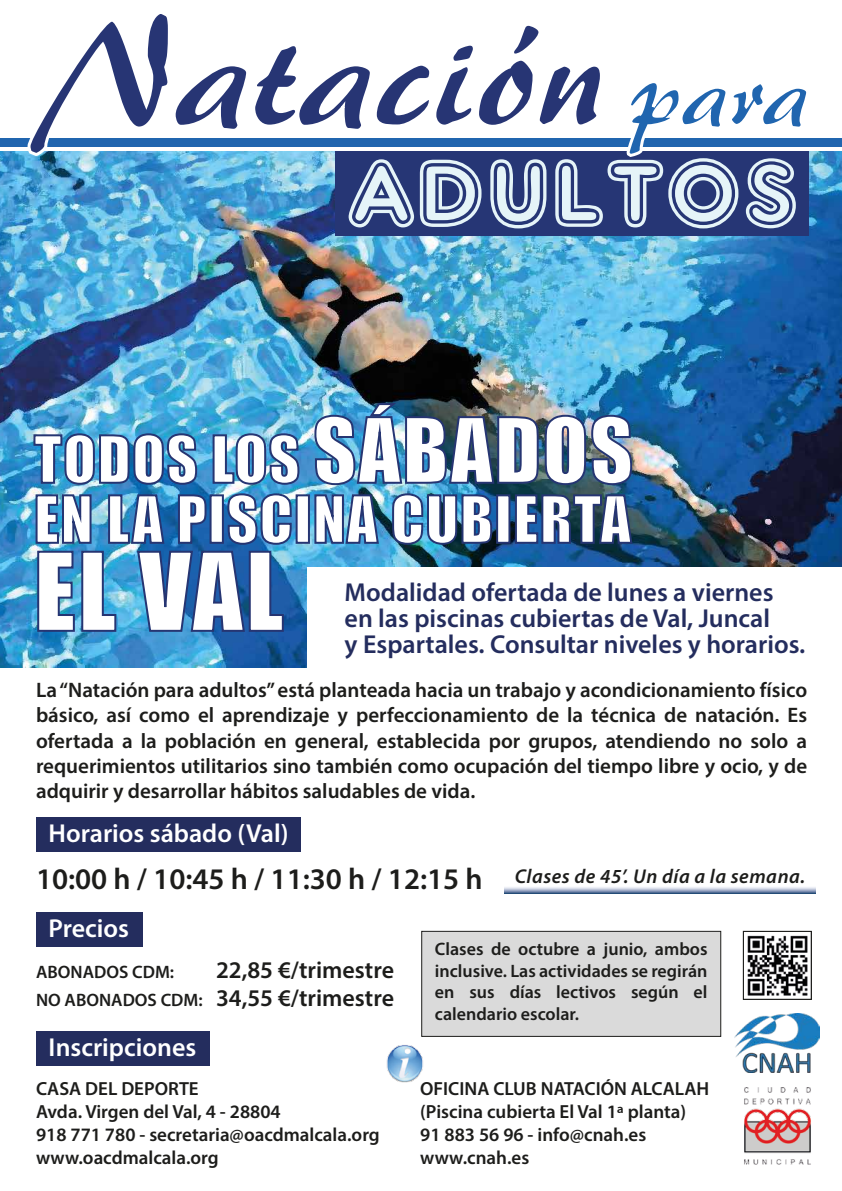
<style>
.page{position:relative;width:842px;height:1191px;background:#fff}
.page>*{position:absolute;margin:0;border:0;box-sizing:border-box;transform-origin:0 0}
.t1{font:160px "ARBERKLEY";color:#273574}
.t2{font:100px "Impact";color:#fff}
.t3{font:60px/60px "Impact";letter-spacing:.025em;color:#fff}
.t4{font:600 30px "Myriad Pro";color:#1d1d1b}
.t5{font:600 26px/26.2px "Myriad Pro";color:#242d5e}
.t6{font:600 26px "Myriad Pro";color:#fff}
.t7{font:600 24px/28.8px "Myriad Pro";color:#1d1d1b;text-align:right}
.t8{font:600 21px/25.2px "Myriad Pro";color:#1d1d1b;text-align:justify}
.t9{font:italic 600 20px "Myriad Pro";letter-spacing:.025em;color:#1d1d1b}
.t10{font:600 19px/22.8px "Myriad Pro";color:#1d1d1b}
.t11{font:600 18px/21.6px "Myriad Pro";color:#1d1d1b;text-align:justify}
.s1{font-size:100px;color:#2065af}
.s2{font-size:83px}
.s3{font-size:18px}
</style>
<div class="page">
<img style="left:0;top:151px;width:842px;height:516px">
<div style="left:307px;top:567px;width:535px;height:102px;background:#fff"></div>
<img style="left:386px;top:1045px;width:37px;height:38px">
<img style="left:744px;top:1087px;width:67px;height:77px">
<img style="left:735px;top:1014px;width:85px;height:58px">
<img style="left:747px;top:935px;width:61px;height:61px">
<div style="left:743px;top:930px;width:69px;height:69px;border:1px solid #1d1d1b"></div>
<div style="left:296px;top:494px;width:14px;height:50px;border:2px solid #263572"></div>
<img style="left:313px;top:401px;width:321px;height:145px">
<img style="left:32px;top:432px;width:269px;height:203px">
<div style="left:36px;top:1031px;width:173px;height:34px;background:#242d5e"></div>
<div style="left:36px;top:912px;width:106px;height:34px;background:#242d5e"></div>
<svg style="left:505px;top:887px;width:310px;height:7px;background:#94a4be"></svg>
<div style="left:421px;top:930px;width:300px;height:106px;background:#dadada;border:1px solid #1d1d1b"></div>
<div style="left:336px;top:138px;width:473px;height:98px;background:#263675"></div>
<div style="left:0;top:138px;width:842px;height:10px;background:#2065af"></div>
<hr style="left:0;top:147px;width:842px;height:4px;background:#fff">
<img style="left:26px;top:138px;width:785px;height:90px">
<div style="left:36px;top:817px;width:264px;height:34px;background:#242d5e"></div>
<h1 class="t1" style="left:41px;top:-25px;width:769px">Natación <span class="s1">para</span></h1>
<h3 class="t3" style="left:34px;top:427px;width:600px">TODOS LOS <span class="s2">SÁBADOS<br></span>EN LA PISCINA CUBIERTA</h3>
<h2 class="t2" style="left:34px;top:514px;width:251px">EL VAL</h2>
<p class="t5" style="left:345px;top:578px;width:462px">Modalidad ofertada de lunes a viernes en las piscinas cubiertas de Val, Juncal<br>y Espartales. Consultar niveles y horarios.</p>
<p class="t8" style="left:36px;top:677px;width:773px">La “Natación para adultos” está planteada hacia un trabajo y acondicionamiento físico básico, así como el aprendizaje y perfeccionamiento de la técnica de natación. Es ofertada a la población en general, establecida por grupos, atendiendo no solo a requerimientos utilitarios sino también como ocupación del tiempo libre y ocio, y de adquirir y desarrollar hábitos saludables de vida.</p>
<p class="t6" style="left:49px;top:816px;width:241px">Horarios sábado (Val)</p>
<h3 class="t4" style="left:36px;top:859px;width:448px">10:00 h / 10:45 h / 11:30 h / 12:15 h</h3>
<p class="t6" style="left:49px;top:911px;width:82px">Precios</p>
<p class="t11" style="left:36px;top:960px;width:140px">ABONADOS CDM:</p>
<p class="t9" style="left:515px;top:863px;width:292px">Clases de 45’. Un día a la semana.</p>
<p class="t11" style="left:435px;top:938px;width:274px">Clases de octubre a junio, ambos inclusive. Las actividades se regirán en sus días lectivos según el calendario escolar.</p>
<p class="t7" style="left:36px;top:954px;width:360px">22,85 €/trimestre<br><span class="s3">NO ABONADOS CDM:</span> 34,55 €/trimestre</p>
<p class="t6" style="left:49px;top:1030px;width:149px">Inscripciones</p>
<p class="t10" style="left:36px;top:1077px;width:345px">CASA DEL DEPORTE<br>Avda. Virgen del Val, 4 - 28804<br>918 771 780 - secretaria@oacdmalcala.org www.oacdmalcala.org</p>
<p class="t10" style="left:420px;top:1077px;width:290px">OFICINA CLUB NATACIÓN ALCALAH (Piscina cubierta El Val 1ª planta)<br>91 883 56 96 - info@cnah.es www.cnah.es</p>
</div>
